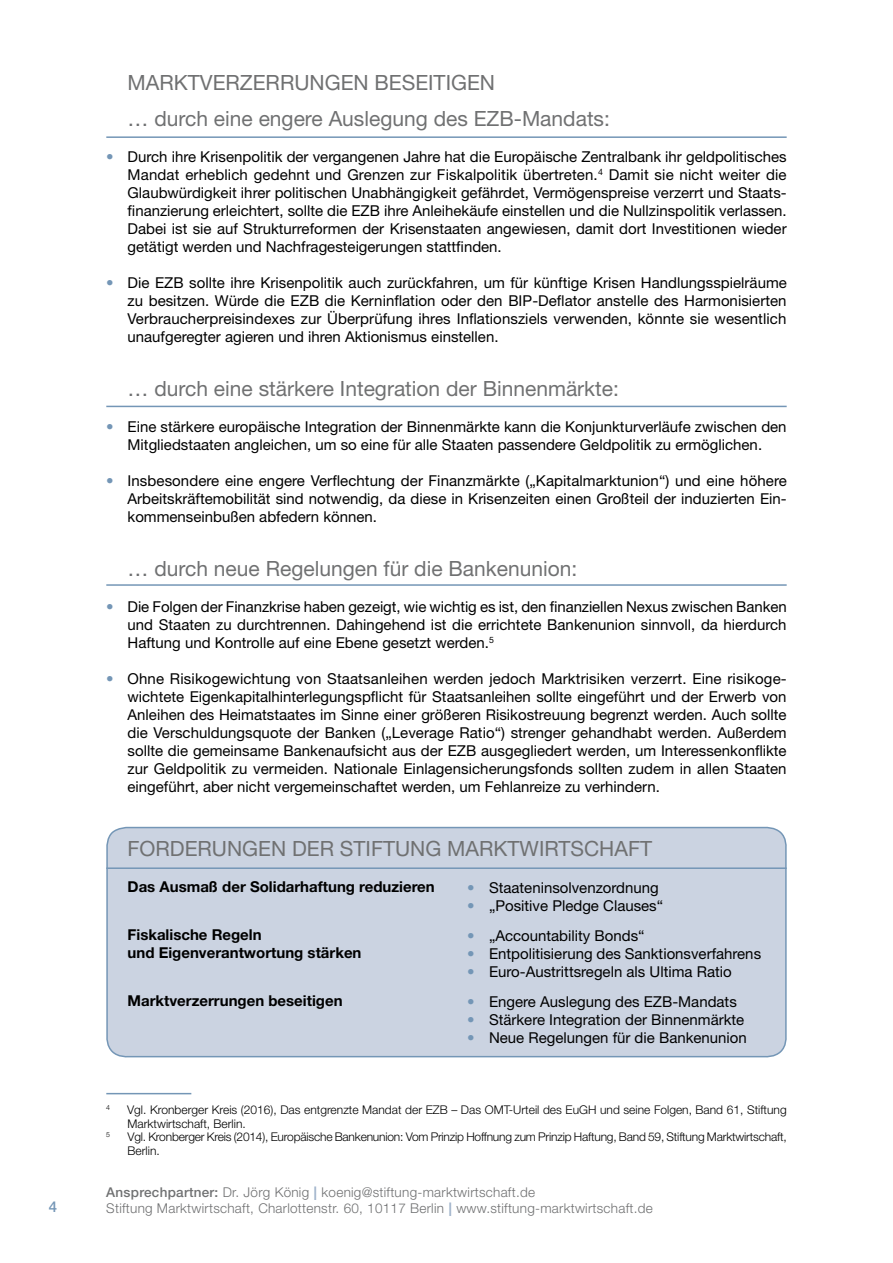
<style>
.page{position:relative;width:893px;height:1263px;background:#fff}
.page>*{position:absolute;margin:0;border:0;box-sizing:border-box;transform-origin:0 0}
.t1{font:21px/36px "Helvetica Neue";color:#707172}
.t2{font:15px/18px "Helvetica Neue";color:#000;text-align:justify}
.t3{font:700 15px/18px "Helvetica Neue";color:#000}
.t4{font:15px/18px "Helvetica Neue";color:#7496b6;text-align:justify}
.t5{font:500 15px "Helvetica Neue";color:#7496b6}
.t6{font:300 13.5px/16.2px "Helvetica Neue";letter-spacing:.02em;color:#707172}
.t7{font:300 12px/13.5px "Helvetica Neue";letter-spacing:-.01em;color:#000}
.t8{font:300 7.05px "Helvetica Neue";color:#000}
.s1{font-weight:500}
.s2{font-weight:500;font-size:18.9px;color:#a1b4cb}
</style>
<div class="page">
<hr style="left:106px;top:136px;width:681px;height:2px;background:#7496b6">
<hr style="left:106px;top:406px;width:681px;height:1px;background:#7496b6">
<hr style="left:106px;top:584px;width:681px;height:2px;background:#7496b6">
<div style="left:106px;top:826px;width:681px;height:232px;background:#cbd3e1"></div>
<hr style="left:106px;top:867px;width:681px;height:2px;background:#7496b6">
<hr style="left:106px;top:1093px;width:85px;height:1px;background:#7496b6">
<p class="t5" style="left:49px;top:1198px;width:10px">4</p>
<p class="t4" style="left:106px;top:147px;width:9px">•</p>
<p class="t4" style="left:106px;top:273px;width:9px">•</p>
<p class="t4" style="left:106px;top:417px;width:9px">•</p>
<p class="t4" style="left:106px;top:471px;width:9px">•</p>
<p class="t4" style="left:106px;top:597px;width:9px">•</p>
<p class="t4" style="left:106px;top:669px;width:9px">•</p>
<h1 class="t1" style="left:128px;top:64px;width:484px;text-indent:98px">rzerrungen beseitigen<br>… durch eine engere Auslegung des EZB-Mandats:</h1>
<p class="t2" style="left:128px;top:147px;width:661px">Durch ihre Krisenpolitik der vergangenen Jahre hat die Europäische Zentralbank ihr geldpolitisches Mandat erheblich gedehnt und Grenzen zur Fiskalpolitik übertreten.<sup>4</sup> Damit sie nicht weiter die Glaubwürdigkeit ihrer politischen Unabhängigkeit gefährdet, Vermögenspreise verzerrt und Staats&shy;finanzierung erleichtert, sollte die EZB ihre Anleihekäufe einstellen und die Nullzinspolitik verlassen.<br>Dabei ist sie auf Strukturreformen der Krisenstaaten angewiesen, damit dort I nvestitionen wieder getätigt werden und Nachfragesteigerungen stattfinden.</p>
<p class="t2" style="left:128px;top:273px;width:661px">Die EZB sollte ihre Krisenpolitik auch zurückfahren, um für künftige Krisen Handlungsspielräume zu besitzen. Würde die EZB die Kerninflation oder den BIP-Deflator anstelle des Harmonisierten Verbraucherpreisindexes zur Überprüfung ihres I nflationsziels verwenden, könnte sie wesentlich unaufgeregter agieren und ihren Aktionismus einstellen.</p>
<h1 class="t1" style="left:128px;top:370px;width:493px">… durch eine stärkere I ntegration der Binnenmärkte:</h1>
<p class="t2" style="left:128px;top:417px;width:661px">Eine stärkere europäische I ntegration der Binnenmärkte kann die Konjunkturverläufe zwischen den<br>M itgliedstaaten angleichen, um so eine für alle Staaten passendere Geldpolitik zu ermöglichen.</p>
<p class="t2" style="left:128px;top:471px;width:661px">I nsbesondere eine engere Verflechtung der Finanzmärkte („Kapitalmarktunion“) und eine höhere Arbeitskräftemobilität sind notwendig, da diese in Krisenzeiten einen Großteil der induzierten Ein&shy;kommenseinbußen abfedern können.</p>
<h1 class="t1" style="left:128px;top:550px;width:451px">… durch neue Regelungen für die Bankenunion:</h1>
<p class="t2" style="left:128px;top:597px;width:661px">Die Folgen der Finanzkrise haben gezeigt, wie wichtig es ist, den finanziellen Nexus zwischen Banken und Staaten zu durchtrennen. Dahingehend ist die errichtete Bankenunion sinnvoll, da hierdurch Haftung und Kontrolle auf eine Ebene gesetzt werden.<sup>5</sup></p>
<p class="t2" style="left:128px;top:669px;width:661px">Ohne Risikogewichtung von Staatsanleihen werden jedoch Marktrisiken verzerrt. Eine risikoge&shy;wichtete Eigenkapitalhinterlegungspflicht für Staatsanleihen sollte eingeführt und der Erwerb von Anleihen des Heimatstaates im Sinne einer größeren Risikostreuung begrenzt werden. Auch sollte die Verschuldungsquote der Banken („Leverage Ratio“) strenger gehandhabt werden. Außerdem sollte die gemeinsame Bankenaufsicht aus der EZB ausgegliedert werden, um I nteressenkonflikte zur Geldpolitik zu vermeiden. Nationale Einlagensicherungsfonds sollten zudem in allen Staaten eingeführt, aber nicht vergemeinschaftet werden, um Fehlanreize zu verhindern.</p>
<h1 class="t1" style="left:128px;top:64px;width:60px">Marktve</h1>
<h1 class="t1" style="left:128px;top:831px;width:382px">Forderungen der Stiftung Marktw</h1>
<h1 class="t1" style="left:539px;top:831px;width:109px">irtschaft</h1>
<p class="t3" style="left:128px;top:878px;width:309px">Das Ausmaß der Solidarhaftung reduzieren</p>
<p class="t3" style="left:128px;top:926px;width:235px">Fiskalische Regeln<br>und Eigenverantwortung stärken</p>
<p class="t3" style="left:128px;top:992px;width:217px">Marktverzerrungen beseitigen</p>
<p class="t2" style="left:489px;top:878px;width:176px">Staateninsolvenzordnung „Positive Pledge Clauses“</p>
<p class="t2" style="left:489px;top:926px;width:274px;text-align:left">„Accountability Bonds“<br>Entpolitisierung des Sanktionsverfahrens<br>Euro-Austrittsregeln als Ultima Ratio</p>
<p class="t2" style="left:489px;top:992px;width:259px;text-align:left">Engere Auslegung des EZB-Mandats<br>Stärkere I ntegration der Binnenmärkte<br>Neue Regelungen für die Bankenunion</p>
<p class="t4" style="left:467px;top:879px;width:9px">• •</p>
<p class="t4" style="left:467px;top:927px;width:9px">• • •</p>
<p class="t4" style="left:467px;top:993px;width:9px">• • •</p>
<p class="t8" style="left:106px;top:1103px;width:5px">4</p>
<p class="t7" style="left:127px;top:1103px;width:661px">Vgl. Kronberger Kreis (2016), Das entgrenzte Mandat der EZB – Das OMT-Urteil des EuGH und seine Folgen, Band 61, Stiftung<br>Marktwirtschaft, Berlin.</p>
<p class="t8" style="left:106px;top:1130px;width:5px">5</p>
<p class="t7" style="left:127px;top:1130px;width:661px">Vgl. Kronberger Kreis (2014), Europäische Bankenunion: Vom Prinzip Hoffnung zum Prinzip Haftung, Band 59, Stiftung Marktwirtschaft,<br>Berlin.</p>
<p class="t6" style="left:106px;top:1183px;width:548px"><span class="s1">Ansprechpartner:</span> Dr. Jörg König <span class="s2">I</span> koenig@stiftung-marktwirtschaft.de<br>Stiftung Marktwirtschaft, Charlottenstr. 60, 10117 Berlin <span class="s2">I</span> www.stiftung-marktwirtschaft.de</p>
</div>
